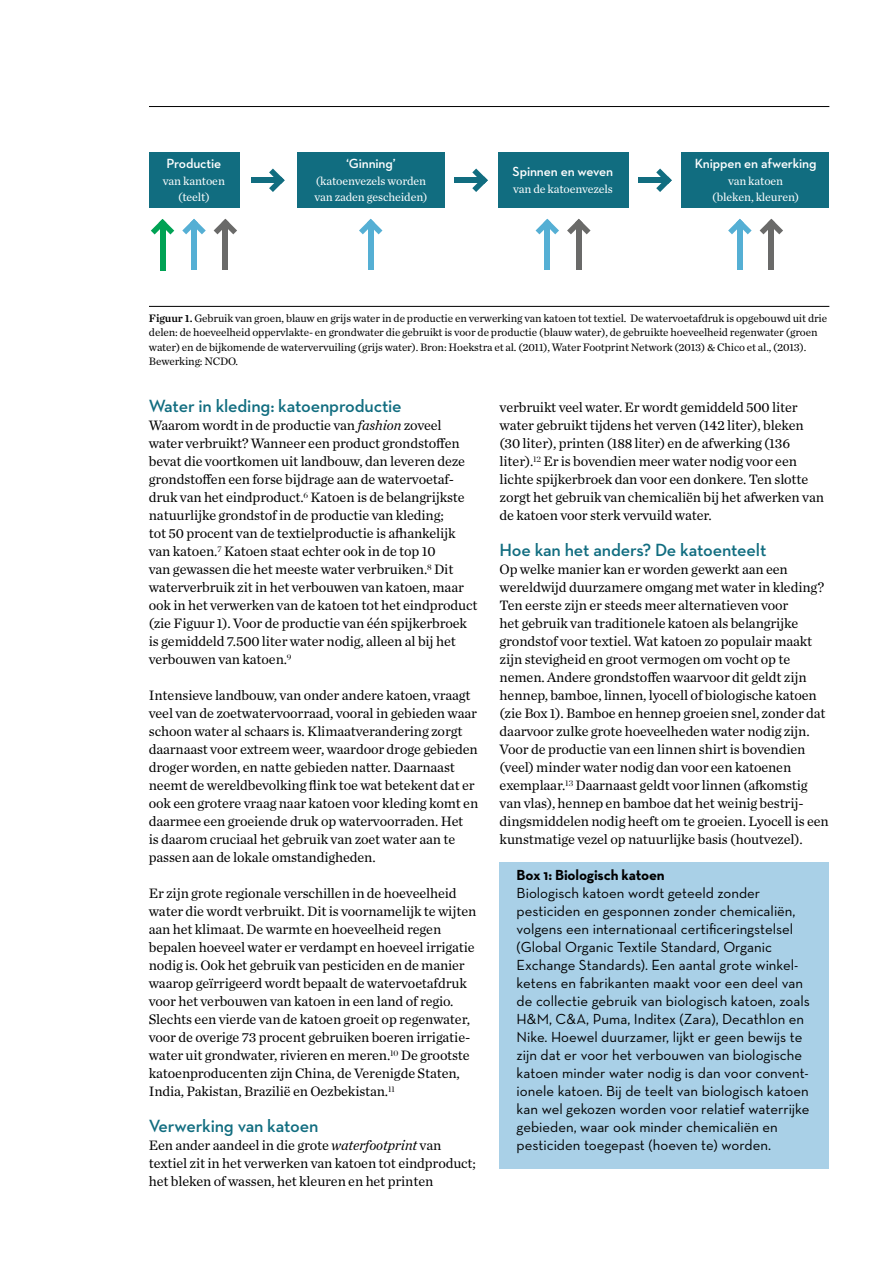
<style>
.page{position:relative;width:893px;height:1263px;background:#fff}
.page>*{position:absolute;margin:0;border:0;box-sizing:border-box;transform-origin:0 0}
.t1{font:600 18px "Neutraface 2 Text";letter-spacing:-.01em;color:#116d80}
.t2{font:14.85px/18px "Neutraface Text";color:#000}
.t3{font:700 14.85px "Neutraface Text";letter-spacing:-.01em;color:#000}
.t4{font:14.25px/18px "Chronicle Text G1";letter-spacing:-.01em;color:#000}
.t5{font:600 13.5px "Neutraface 2 Text";letter-spacing:-.01em;color:#fff}
.t6{font:12px/16.5px "Chronicle Text G1";letter-spacing:-.01em;color:#fff;text-align:center}
.t7{font:11.25px/14.7px "Chronicle Text G1";letter-spacing:-.01em;color:#000}
.s1{font-family:"Chronicle Text G1 Semi"}
.s2{font-style:italic}
</style>
<div class="page">
<div style="left:500px;top:862px;width:329px;height:306px;background:#a9d0e7"></div>
<hr style="left:149px;top:106px;width:680px;height:1px;background:#000">
<hr style="left:149px;top:306px;width:680px;height:1px;background:#000">
<div style="left:149px;top:153px;width:90px;height:55px;background:#116d80"></div>
<div style="left:297px;top:153px;width:148px;height:55px;background:#116d80"></div>
<div style="left:498px;top:153px;width:130px;height:55px;background:#116d80"></div>
<div style="left:681px;top:153px;width:148px;height:55px;background:#116d80"></div>
<div style="left:251px;top:178px;width:30px;height:5px;background:#116d80"></div>
<svg style="left:269px;top:169px;width:16px;height:23px"></svg>
<div style="left:223px;top:222px;width:5px;height:48px;background:#6a6a69"></div>
<svg style="left:214px;top:219px;width:23px;height:15px"></svg>
<div style="left:368px;top:222px;width:5px;height:48px;background:#55afd4"></div>
<svg style="left:359px;top:219px;width:23px;height:15px"></svg>
<div style="left:545px;top:222px;width:5px;height:48px;background:#55afd4"></div>
<svg style="left:536px;top:219px;width:23px;height:15px"></svg>
<div style="left:737px;top:222px;width:6px;height:48px;background:#55afd4"></div>
<svg style="left:728px;top:219px;width:24px;height:15px"></svg>
<div style="left:576px;top:222px;width:6px;height:48px;background:#6a6a69"></div>
<svg style="left:567px;top:219px;width:24px;height:15px"></svg>
<div style="left:769px;top:222px;width:5px;height:48px;background:#6a6a69"></div>
<svg style="left:760px;top:219px;width:23px;height:15px"></svg>
<div style="left:191px;top:222px;width:6px;height:48px;background:#55afd4"></div>
<svg style="left:182px;top:219px;width:24px;height:15px"></svg>
<div style="left:160px;top:223px;width:5px;height:47px;background:#00a254"></div>
<svg style="left:151px;top:219px;width:23px;height:15px"></svg>
<div style="left:454px;top:178px;width:30px;height:5px;background:#116d80"></div>
<svg style="left:472px;top:169px;width:16px;height:23px"></svg>
<div style="left:638px;top:178px;width:30px;height:5px;background:#116d80"></div>
<svg style="left:656px;top:169px;width:16px;height:23px"></svg>
<p class="t5" style="left:167px;top:155px;width:56px">Productie</p>
<p class="t6" style="left:163px;top:172px;width:64px">van kantoen (teelt)</p>
<p class="t5" style="left:346px;top:155px;width:51px">‘Ginning’</p>
<p class="t6" style="left:314px;top:172px;width:115px;text-align:left">(katoenvezels worden van zaden gescheiden)</p>
<p class="t5" style="left:513px;top:163px;width:102px">Spinnen en weven</p>
<p class="t6" style="left:513px;top:180px;width:101px">van de katoenvezels</p>
<p class="t5" style="left:695px;top:155px;width:123px">Knippen en afwerking</p>
<p class="t6" style="left:712px;top:172px;width:89px">van katoen (bleken, kleuren)</p>
<p class="t7" style="left:149px;top:310px;width:680px"><span class="s1">Figuur 1.</span> Gebruik van groen, blauw en grijs water in de productie en verwerking van katoen tot textiel. De watervoetafdruk is opgebouwd uit drie delen: de hoeveelheid oppervlakte- en grondwater die gebruikt is voor de productie (blauw water), de gebruikte hoeveelheid regenwater (groen water) en de bijkomende de watervervuiling (grijs water). Bron: Hoekstra et al. (2011), Water Footprint Network (2013) &amp; Chico et al., (2013).<br>Bewerking: NCDO.</p>
<p class="t1" style="left:149px;top:395px;width:254px">Water in kleding: katoenproductie</p>
<p class="t4" style="left:149px;top:416px;width:330px">Waarom wordt in de productie van <span class="s2">fashion</span> zoveel water verbruikt? Wanneer een product grondstoffen bevat die voortkomen uit landbouw, dan leveren deze grondstoffen een forse bijdrage aan de watervoetaf&shy;druk van het eindproduct.<sup>6</sup> Katoen is de belangrijkste natuurlijke grondstof in de productie van kleding;<br>tot 50 procent van de textielproductie is afhankelijk van katoen.<sup>7</sup> Katoen staat echter ook in de top 10<br>van gewassen die het meeste water verbruiken.<sup>8</sup> Dit waterverbruik zit in het verbouwen van katoen, maar ook in het verwerken van de katoen tot het eindproduct (zie Figuur 1). Voor de productie van één spijkerbroek is gemiddeld 7.500 liter water nodig, alleen al bij het verbouwen van katoen.<sup>9</sup></p>
<p class="t4" style="left:149px;top:686px;width:331px">Intensieve landbouw, van onder andere katoen, vraagt veel van de zoetwatervoorraad, vooral in gebieden waar schoon water al schaars is. Klimaatverandering zorgt daarnaast voor extreem weer, waardoor droge gebieden droger worden, en natte gebieden natter. Daarnaast neemt de wereldbevolking flink toe wat betekent dat er ook een grotere vraag naar katoen voor kleding komt en daarmee een groeiende druk op watervoorraden. Het<br>is daarom cruciaal het gebruik van zoet water aan te passen aan de lokale omstandigheden.</p>
<p class="t4" style="left:149px;top:884px;width:329px">Er zijn grote regionale verschillen in de hoeveelheid water die wordt verbruikt. Dit is voornamelijk te wijten aan het klimaat. De warmte en hoeveelheid regen bepalen hoeveel water er verdampt en hoeveel irrigatie nodig is. Ook het gebruik van pesticiden en de manier waarop geïrrigeerd wordt bepaalt de watervoetafdruk voor het verbouwen van katoen in een land of regio.<br>Slechts een vierde van de katoen groeit op regenwater, voor de overige 73 procent gebruiken boeren irrigatie&shy;water uit grondwater, rivieren en meren.<sup>10</sup> De grootste katoenproducenten zijn China, de Verenigde Staten, India, Pakistan, Brazilië en Oezbekistan.<sup>11</sup></p>
<p class="t1" style="left:149px;top:1115px;width:171px">Verwerking van katoen</p>
<p class="t4" style="left:149px;top:1136px;width:329px">Een ander aandeel in die grote <span class="s2">waterfootprint</span> van textiel zit in het verwerken van katoen tot eindproduct; het bleken of wassen, het kleuren en het printen</p>
<p class="t4" style="left:500px;top:398px;width:326px">verbruikt veel water. Er wordt gemiddeld 500 liter water gebruikt tijdens het verven (142 liter), bleken (30 liter), printen (188 liter) en de afwerking (136 liter).<sup>12</sup> Er is bovendien meer water nodig voor een lichte spijkerbroek dan voor een donkere. Ten slotte zorgt het gebruik van chemicaliën bij het afwerken van de katoen voor sterk vervuild water.</p>
<p class="t1" style="left:500px;top:539px;width:268px">Hoe kan het anders? De katoenteelt</p>
<p class="t4" style="left:500px;top:560px;width:331px">Op welke manier kan er worden gewerkt aan een wereldwijd duurzamere omgang met water in kleding?<br>Ten eerste zijn er steeds meer alternatieven voor<br>het gebruik van traditionele katoen als belangrijke grondstof voor textiel. Wat katoen zo populair maakt zijn stevigheid en groot vermogen om vocht op te nemen. Andere grondstoffen waarvoor dit geldt zijn hennep, bamboe, linnen, lyocell of biologische katoen (zie Box 1). Bamboe en hennep groeien snel, zonder dat daarvoor zulke grote hoeveelheden water nodig zijn.<br>Voor de productie van een linnen shirt is bovendien (veel) minder water nodig dan voor een katoenen exemplaar.<sup>13</sup> Daarnaast geldt voor linnen (afkomstig van vlas), hennep en bamboe dat het weinig bestrij&shy;dingsmiddelen nodig heeft om te groeien. Lyocell is een kunstmatige vezel op natuurlijke basis (houtvezel).</p>
<p class="t3" style="left:517px;top:866px;width:150px">Box 1: Biologisch katoen</p>
<p class="t2" style="left:517px;top:884px;width:295px">Biologisch katoen wordt geteeld zonder pesticiden en gesponnen zonder chemicaliën, volgens een internationaal certificeringstelsel (Global Organic Textile Standard, Organic Exchange Standards). Een aantal grote winkel&shy;ketens en fabrikanten maakt voor een deel van de collectie gebruik van biologisch katoen, zoals H&amp;M, C&amp;A, Puma, Inditex (Zara), Decathlon en Nike. Hoewel duurzamer, lijkt er geen bewijs te zijn dat er voor het verbouwen van biologische katoen minder water nodig is dan voor convent&shy;ionele katoen. Bij de teelt van biologisch katoen kan wel gekozen worden voor relatief waterrijke gebieden, waar ook minder chemicaliën en pesticiden toegepast (hoeven te) worden.</p>
</div>
